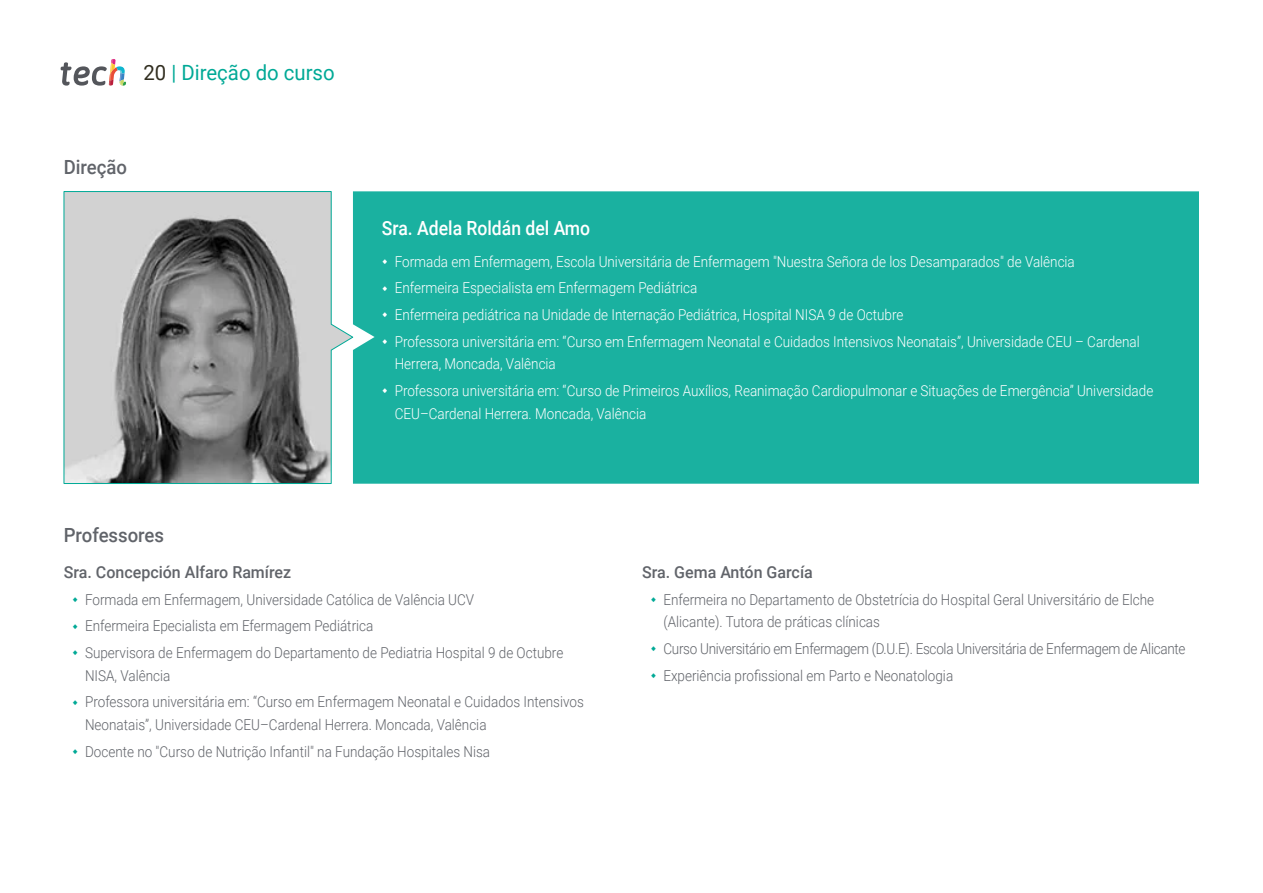
<style>
.page{position:relative;width:1263px;height:893px;background:#fff}
.page>*{position:absolute;margin:0;border:0;box-sizing:border-box;transform-origin:0 0}
.t1{font:21px "Roboto";color:#00a996}
.t2{font:500 19.5px "Roboto";color:#fff;scale:.9 1}
.t3{font:500 19.5px "Roboto";color:#61646a;scale:.95 1}
.t4{font:500 16.5px "Roboto";color:#61646a}
.t5{font:300 15px/26.7px "Roboto";color:#fff;scale:.9 1}
.t6{font:300 15px/26.7px "Roboto";color:#61646a;scale:.9 1}
.t7{font:300 15px/26.7px "Roboto";letter-spacing:-.02em;color:#61646a;scale:.9 1}
.s1{color:#312e20}
</style>
<div class="page">
<div style="left:353px;top:191px;width:846px;height:293px;background:#1ab1a0"></div>
<svg style="left:64px;top:191px;width:289px;height:293px;background:#9c9e9e"></svg>
<svg style="left:61px;top:59px;width:65px;height:27px"></svg>
<svg style="left:383px;top:259px;width:4px;height:5px"></svg>
<svg style="left:383px;top:286px;width:4px;height:5px"></svg>
<svg style="left:383px;top:312px;width:4px;height:5px"></svg>
<svg style="left:383px;top:339px;width:4px;height:5px"></svg>
<svg style="left:383px;top:388px;width:4px;height:5px"></svg>
<h1 class="t1" style="left:144px;top:57px;width:193px"><span class="s1">20</span> | Direção do curso</h1>
<h2 class="t3" style="left:64px;top:153px;width:68px">Direção</h2>
<h2 class="t2" style="left:382px;top:214px;width:233px">Sra. Adela Roldán del Amo</h2>
<p class="t5" style="left:395px;top:247px;width:829px">Formada em Enfermagem, Escola Universitária de Enfermagem "Nuestra Señora de los Desamparados" de Valência Enfermeira Especialista em Enfermagem Pediátrica<br>Enfermeira pediátrica na Unidade de Internação Pediátrica, Hospital NISA 9 de Octubre<br>Professora universitária em: “Curso em Enfermagem Neonatal e Cuidados Intensivos Neonatais”, Universidade CEU – Cardenal</p>
<p class="t5" style="left:395px;top:350px;width:844px">Herrera, Moncada, Valência<br>Professora universitária em: “Curso de Primeiros Auxílios, Reanimação Cardiopulmonar e Situações de Emergência” Universidade</p>
<p class="t5" style="left:395px;top:399px;width:281px">CEU–Cardenal Herrera. Moncada, Valência</p>
<h2 class="t3" style="left:64px;top:521px;width:107px">Professores</h2>
<p class="t4" style="left:64px;top:560px;width:229px">Sra. Concepción Alfaro Ramírez</p>
<p class="t6" style="left:85px;top:585px;width:533px">Formada em Enfermagem, Universidade Católica de Valência UCV<br>Enfermeira Epecialista em Efermagem Pediátrica<br>Supervisora de Enfermagem do Departamento de Pediatria Hospital 9 de Octubre</p>
<p class="t6" style="left:85px;top:661px;width:556px">NISA, Valência<br>Professora universitária em: “Curso em Enfermagem Neonatal e Cuidados Intensivos</p>
<p class="t6" style="left:85px;top:711px;width:452px">Neonatais”, Universidade CEU–Cardenal Herrera. Moncada, Valência<br>Docente no "Curso de Nutrição Infantil" na Fundação Hospitales Nisa</p>
<p class="t4" style="left:642px;top:560px;width:172px">Sra. Gema Antón García</p>
<p class="t6" style="left:663px;top:587px;width:547px;line-height:22.5px">Enfermeira no Departamento de Obstetrícia do Hospital Geral Universitário de Elche (Alicante). Tutora de práticas clínicas</p>
<p class="t7" style="left:663px;top:635px;width:582px">Curso Universitário em Enfermagem (D.U.E). Escola Universitária de Enfermagem de Alicante<br>Experiência profissional em Parto e Neonatologia</p>
</div>
